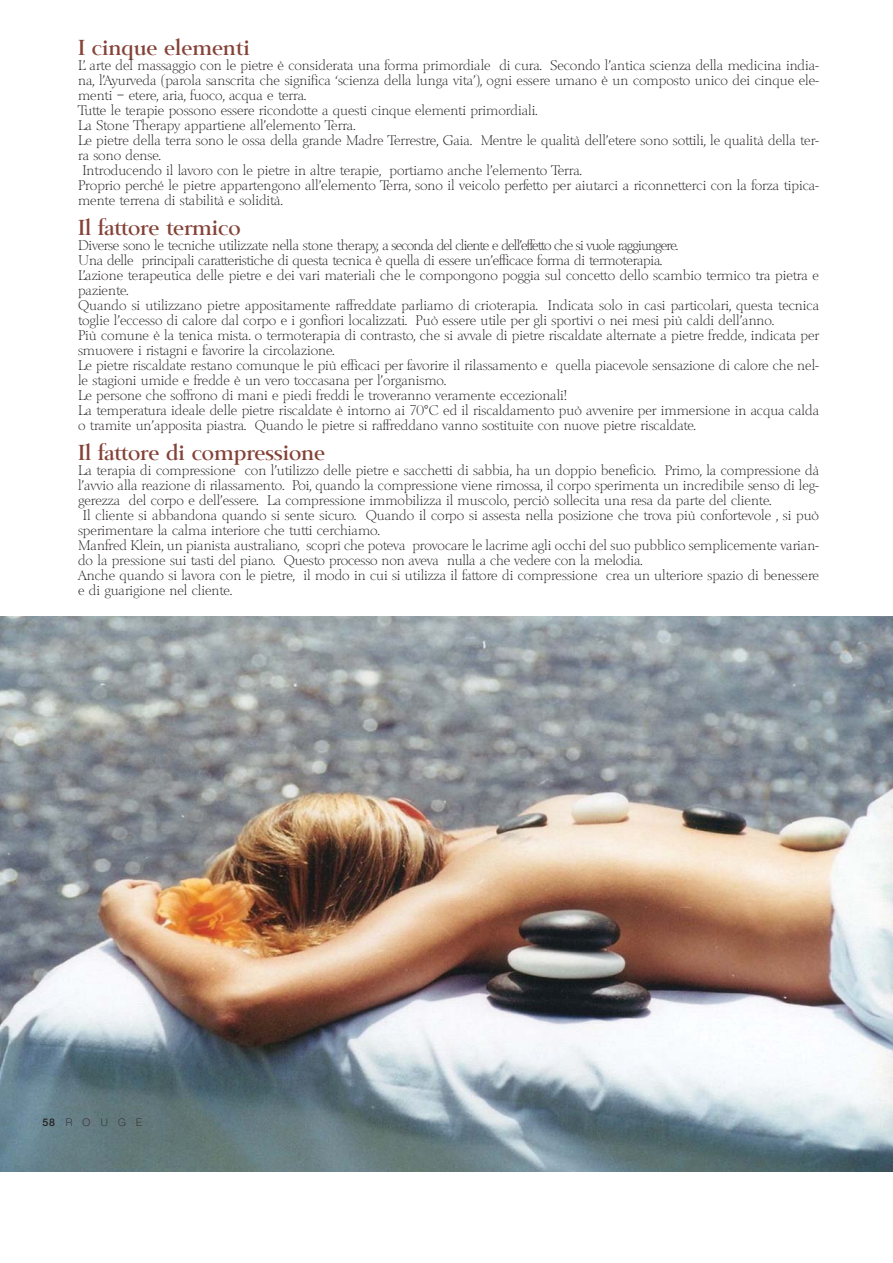
<style>
.page{position:relative;width:893px;height:1263px;background:#fff}
.page>*{position:absolute;margin:0;border:0;box-sizing:border-box;transform-origin:0 0}
.t1{font:500 21px "Belfast";color:#844237}
.t2{font:200 13.5px/15px "Belfast";color:#231f20}
.t3{font:100 10.5px "Helvetica Neue";letter-spacing:.98em;color:#231f20}
.s1{font-weight:500}
</style>
<div class="page">
<img style="left:0;top:617px;width:892px;height:555px">
<h1 class="t1" style="left:78px;top:38px;width:173px">I cinque elementi</h1>
<p class="t2" style="left:78px;top:59px;width:742px">L’ arte del massaggio con le pietre è considerata una forma primordiale di cura. Secondo l’antica scienza della medicina india-</p>
<p class="t2" style="left:78px;top:74px;width:742px">na, l’Ayurveda (parola sanscrita che significa ‘scienza della lunga vita’), ogni essere umano è un composto unico dei cinque ele-</p>
<p class="t2" style="left:78px;top:89px;width:229px">menti – etere, aria, fuoco, acqua e terra.</p>
<p class="t2" style="left:78px;top:104px;width:460px">Tutte le terapie possono essere ricondotte a questi cinque elementi primordiali.</p>
<p class="t2" style="left:78px;top:119px;width:279px">La Stone Therapy appartiene all’elemento Terra.</p>
<p class="t2" style="left:78px;top:134px;width:742px">Le pietre della terra sono le ossa della grande Madre Terrestre, Gaia. Mentre le qualità dell’etere sono sottili, le qualità della ter-</p>
<p class="t2" style="left:78px;top:149px;width:84px">ra sono dense.</p>
<p class="t2" style="left:82px;top:164px;width:501px">Introducendo il lavoro con le pietre in altre terapie, portiamo anche l’elemento Terra.</p>
<p class="t2" style="left:78px;top:179px;width:742px">Proprio perché le pietre appartengono all’elemento Terra, sono il veicolo perfetto per aiutarci a riconnetterci con la forza tipica-</p>
<p class="t2" style="left:78px;top:193px;width:206px">mente terrena di stabilità e solidità.</p>
<h1 class="t1" style="left:78px;top:218px;width:164px">Il fattore termico</h1>
<p class="t2" style="left:78px;top:239px;width:742px">Diverse sono le tecniche utilizzate nella stone therapy, a seconda del cliente e dell’effetto che si vuole raggiungere.<br>Una delle principali caratteristiche di questa tecnica è quella di essere un’efficace forma di termoterapia.<br>L’azione terapeutica delle pietre e dei vari materiali che le compongono poggia sul concetto dello scambio termico tra pietra e paziente.<br>Quando si utilizzano pietre appositamente raffreddate parliamo di crioterapia. Indicata solo in casi particolari, questa tecnica toglie l’eccesso di calore dal corpo e i gonfiori localizzati. Può essere utile per gli sportivi o nei mesi più caldi dell’anno.<br>Più comune è la tenica mista. o termoterapia di contrasto, che si avvale di pietre riscaldate alternate a pietre fredde, indicata per smuovere i ristagni e favorire la circolazione.<br>Le pietre riscaldate restano comunque le più efficaci per favorire il rilassamento e quella piacevole sensazione di calore che nel&shy;le stagioni umide e fredde è un vero toccasana per l’organismo.<br>Le persone che soffrono di mani e piedi freddi le troveranno veramente eccezionali!<br>La temperatura ideale delle pietre riscaldate è intorno ai 70°C ed il riscaldamento può avvenire per immersione in acqua calda o tramite un’apposita piastra. Quando le pietre si raffreddano vanno sostituite con nuove pietre riscaldate.</p>
<h1 class="t1" style="left:78px;top:443px;width:248px">Il fattore di compressione</h1>
<p class="t2" style="left:78px;top:464px;width:742px">La terapia di compressione con l’utilizzo delle pietre e sacchetti di sabbia, ha un doppio beneficio. Primo, la compressione dà</p>
<p class="t2" style="left:78px;top:479px;width:742px">l’avvio alla reazione di rilassamento. Poi, quando la compressione viene rimossa, il corpo sperimenta un incredibile senso di leg-</p>
<p class="t2" style="left:78px;top:494px;width:694px">gerezza del corpo e dell’essere. La compressione immobilizza il muscolo, perciò sollecita una resa da parte del cliente.</p>
<p class="t2" style="left:83px;top:509px;width:737px">Il cliente si abbandona quando si sente sicuro. Quando il corpo si assesta nella posizione che trova più confortevole , si può</p>
<p class="t2" style="left:78px;top:524px;width:303px">sperimentare la calma interiore che tutti cerchiamo.</p>
<p class="t2" style="left:78px;top:539px;width:742px">Manfred Klein, un pianista australiano, scoprì che poteva provocare le lacrime agli occhi del suo pubblico semplicemente varian-</p>
<p class="t2" style="left:78px;top:554px;width:565px">do la pressione sui tasti del piano. Questo processo non aveva nulla a che vedere con la melodia.</p>
<p class="t2" style="left:78px;top:569px;width:742px">Anche quando si lavora con le pietre, il modo in cui si utilizza il fattore di compressione crea un ulteriore spazio di benessere</p>
<p class="t2" style="left:78px;top:584px;width:155px">e di guarigione nel cliente.</p>
<p class="t3" style="left:43px;top:1119px;width:101px"><span class="s1">58</span> ROUGE</p>
</div>
